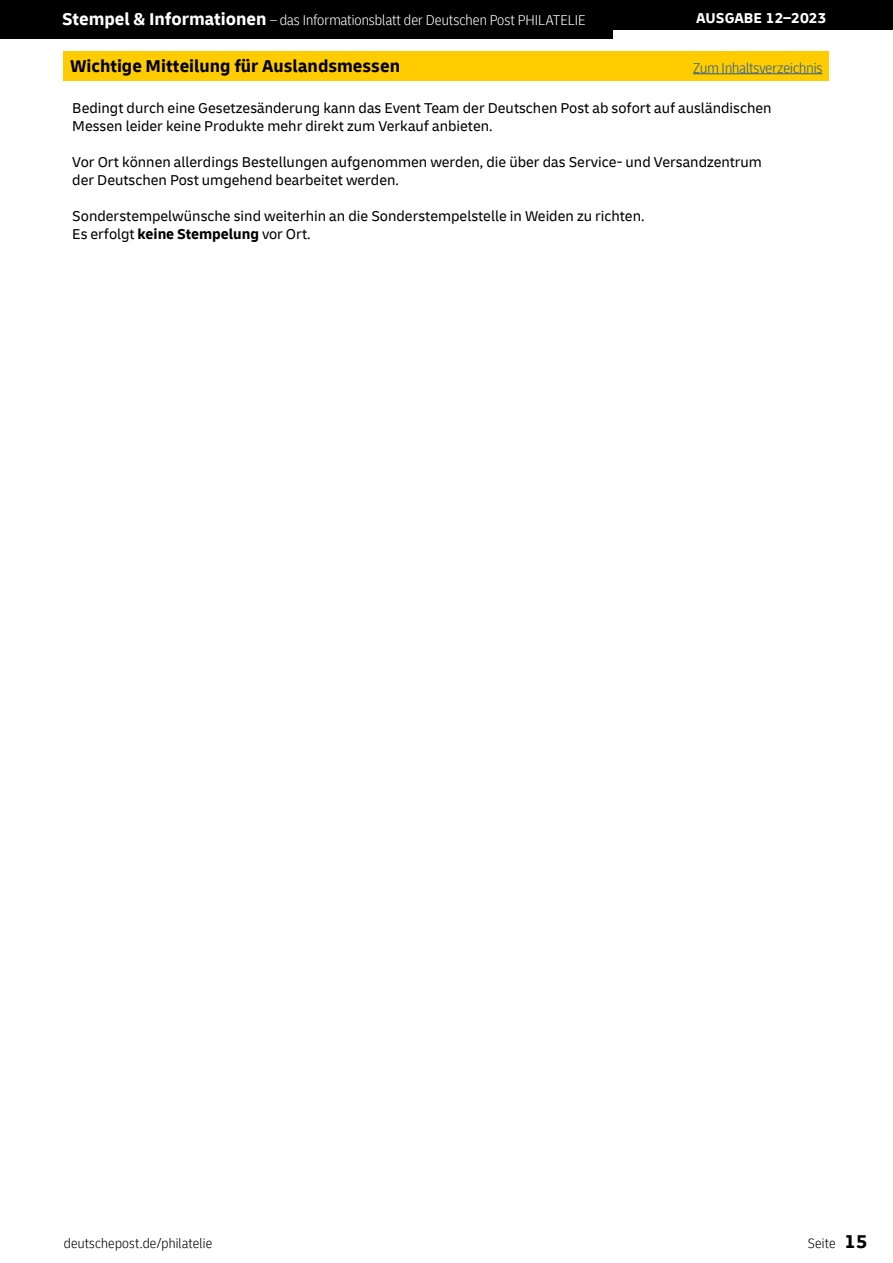
<style>
.page{position:relative;width:893px;height:1263px;background:#fff}
.page>*{position:absolute;margin:0;border:0;box-sizing:border-box;transform-origin:0 0}
.t1{font:700 18px "Delivery";color:#000}
.t2{font:15px/18px "Delivery";color:#000}
.t3{font:300 condensed 15px "Delivery";color:#fff}
.t4{font:300 condensed 15px "Delivery";color:#275b9b}
.t5{font:700 15px "Delivery";color:#fff}
.t6{font:300 condensed 14.25px "Delivery";letter-spacing:.015em;color:#000}
.s1{font-weight:700;font-stretch:normal;font-size:18px}
.s2{font-weight:700}
.s3{font-weight:700;font-stretch:normal;font-size:19.5px}
</style>
<div class="page">
<div style="left:0;top:0;width:893px;height:30px;background:#000"></div>
<div style="left:0;top:0;width:612px;height:38px;background:#000"></div>
<div style="left:64px;top:51px;width:765px;height:30px;background:#fc0"></div>
<hr style="left:693px;top:73px;width:129px;height:1px;background:#275b9b">
<p class="t3" style="left:62px;top:12px;width:525px"><span class="s1">Stempel &amp; Informationen</span> – das Informationsblatt der Deutschen Post PHILATELIE</p>
<p class="t5" style="left:696px;top:9px;width:132px">AUSGABE 12–2023</p>
<p class="t1" style="left:70px;top:55px;width:331px">Wichtige Mitteilung für Auslandsmessen</p>
<p class="t4" style="left:693px;top:59px;width:131px">Zum Inhaltsverzeichnis</p>
<p class="t2" style="left:72px;top:99px;width:701px">Bedingt durch eine Gesetzesänderung kann das Event Team der Deutschen Post ab sofort auf ausländischen<br>Messen leider keine Produkte mehr direkt zum Verkauf anbieten.</p>
<p class="t2" style="left:72px;top:153px;width:691px">Vor Ort können allerdings Bestellungen aufgenommen werden, die über das Service- und Versandzentrum der Deutschen Post umgehend bearbeitet werden.</p>
<p class="t2" style="left:72px;top:207px;width:574px">Sonderstempelwünsche sind weiterhin an die Sonderstempelstelle in Weiden zu richten.<br>Es erfolgt <span class="s2">keine Stempelung</span> vor Ort.</p>
<p class="t6" style="left:64px;top:1235px;width:150px">deutschepost.de/philatelie</p>
<p class="t6" style="left:808px;top:1235px;width:61px">Seite <span class="s3">15</span></p>
</div>
